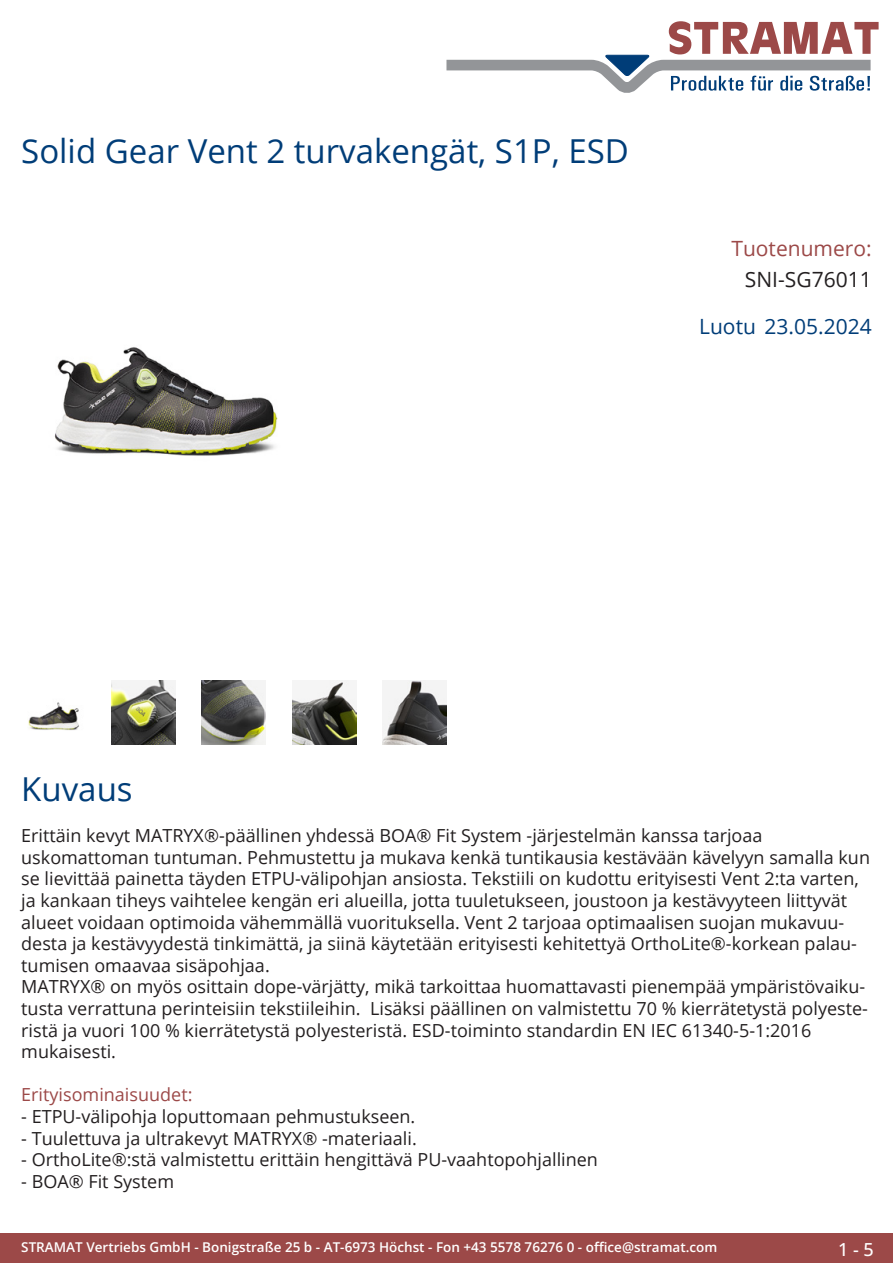
<style>
.page{position:relative;width:893px;height:1263px;background:#fff}
.page>*{position:absolute;margin:0;border:0;box-sizing:border-box;transform-origin:0 0}
.Produkttitel{font:33px "Open Sans";color:#003d78}
.Erstellungsdatum{font:21px "Open Sans";color:#003d78}
.TechDaten_Überschrif{font:21px "Open Sans";color:#9c4948}
.TechDaten_Inhalt{font:21px "Open Sans";color:#231f20}
.Beschreibung_Text{font:18px/21.6px "Open Sans";color:#231f20}
.Beschreibung_Text-2{font:18px "Open Sans";color:#9c4948}
.t1{font:500 18px "Open Sans";color:#fff}
.t2{font:600 13.5px "Open Sans";color:#fff}
</style>
<div class="page">
<div style="left:0;top:1233px;width:893px;height:30px;background:#9c4948"></div>
<svg style="left:446px;top:21px;width:433px;height:72px"></svg>
<img style="left:54px;top:347px;width:224px;height:109px">
<img style="left:28px;top:702px;width:51px;height:28px">
<img style="left:112px;top:680px;width:63px;height:64px">
<img style="left:202px;top:680px;width:64px;height:64px">
<img style="left:292px;top:680px;width:64px;height:64px">
<img style="left:383px;top:680px;width:63px;height:64px">
<p class="Produkttitel" style="left:21px;top:128px;width:609px">Solid Gear Vent 2 turvakengät, S1P, ESD</p>
<p class="TechDaten_Überschrif" style="left:731px;top:234px;width:142px">Tuotenumero:</p>
<p class="TechDaten_Inhalt" style="left:745px;top:265px;width:128px">SNI-SG76011</p>
<p class="Erstellungsdatum" style="left:699px;top:312px;width:174px">Luotu 23.05.2024</p>
<p class="Produkttitel" style="left:21px;top:766px;width:113px">Kuvaus</p>
<p class="Beschreibung_Text" style="left:21px;top:824px;width:850px">Erittäin kevyt MATRYX®-päällinen yhdessä BOA® Fit System -järjestelmän kanssa tarjoaa uskomattoman tuntuman. Pehmustettu ja mukava kenkä tuntikausia kestävään kävelyyn samalla kun se lievittää painetta täyden ETPU-välipohjan ansiosta. Tekstiili on kudottu erityisesti Vent 2:ta varten, ja kankaan tiheys vaihtelee kengän eri alueilla, jotta tuuletukseen, joustoon ja kestävyyteen liittyvät alueet voidaan optimoida vähemmällä vuorituksella. Vent 2 tarjoaa optimaalisen suojan mukavuu&shy;desta ja kestävyydestä tinkimättä, ja siinä käytetään erityisesti kehitettyä OrthoLite®-korkean palau&shy;tumisen omaavaa sisäpohjaa.<br>MATRYX® on myös osittain dope-värjätty, mikä tarkoittaa huomattavasti pienempää ympäristövaiku&shy;tusta verrattuna perinteisiin tekstiileihin. Lisäksi päällinen on valmistettu 70 % kierrätetystä polyeste&shy;ristä ja vuori 100 % kierrätetystä polyesteristä. ESD-toiminto standardin EN IEC 61340-5-1:2016 mukaisesti.</p>
<p class="Beschreibung_Text-2" style="left:21px;top:1082px;width:173px">Erityisominaisuudet:</p>
<p class="Beschreibung_Text" style="left:21px;top:1105px;width:396px">- ETPU-välipohja loputtomaan pehmustukseen.</p>
<p class="Beschreibung_Text" style="left:21px;top:1127px;width:397px">- Tuulettuva ja ultrakevyt MATRYX® -materiaali.</p>
<p class="Beschreibung_Text" style="left:21px;top:1148px;width:578px">- OrthoLite®:stä valmistettu erittäin hengittävä PU-vaahtopohjallinen</p>
<p class="Beschreibung_Text" style="left:21px;top:1170px;width:154px">- BOA® Fit System</p>
<p class="t2" style="left:21px;top:1238px;width:698px">STRAMAT Vertriebs GmbH - Bonigstraße 25 b - AT-6973 Höchst - Fon +43 5578 76276 0 - office@stramat.com</p>
<p class="t1" style="left:838px;top:1237px;width:37px">1 - 5</p>
</div>
